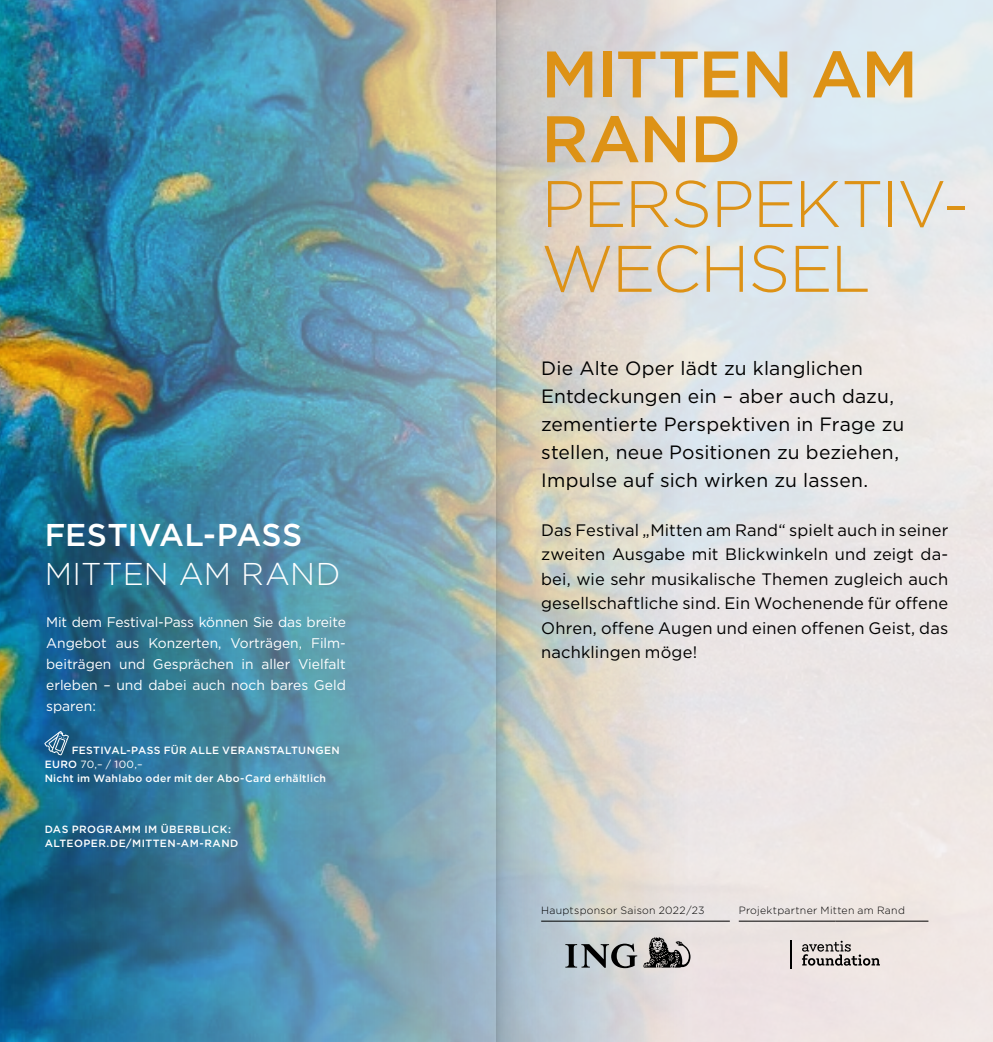
<style>
.page{position:relative;width:993px;height:1042px;background:#fff}
.page>*{position:absolute;margin:0;border:0;box-sizing:border-box;transform-origin:0 0}
.t1{font:300 65.62px/64.8px "Gotham";letter-spacing:-.03em;color:#dd9216}
.t2{font:500 65.62px/64.8px "Gotham";letter-spacing:-.015em;color:#dd9216}
.t3{font:500 31.5px "Gotham";letter-spacing:.005em;color:#fff}
.t4{font:300 31.5px "Gotham";letter-spacing:.005em;color:#fff}
.t5{font:19.25px/28px "Gotham";letter-spacing:.01em;color:#000}
.t6{font:16.62px/24.5px "Gotham";letter-spacing:.01em;color:#000;text-align:justify}
.t7{font:14px/21px "Gotham";color:#fff;text-align:justify}
.t8{font:500 10.5px/14px "Gotham";letter-spacing:.03em;color:#fff}
.t9{font:300 10.5px "Gotham";letter-spacing:.03em;color:#000}
.s1{font-weight:400}
</style>
<div class="page">
<div style="left:0;top:0;width:992px;height:1042px;background:linear-gradient(to bottom,#dfe9ee,#f1e5e2)"></div>
<img style="left:0;top:0;width:690px;height:1042px">
<hr style="left:541px;top:921px;width:96px;height:1px;background:#000">
<hr style="left:637px;top:921px;width:92px;height:1px;background:#000">
<hr style="left:738px;top:921px;width:97px;height:1px;background:#000">
<hr style="left:835px;top:921px;width:93px;height:1px;background:#000">
<svg style="left:567px;top:943px;width:70px;height:25px;background:#84898a"></svg>
<svg style="left:643px;top:937px;width:47px;height:30px"></svg>
<svg style="left:801px;top:940px;width:78px;height:25px;background:#b6afac"></svg>
<svg style="left:790px;top:940px;width:1px;height:29px"></svg>
<svg style="left:45px;top:731px;width:23px;height:24px"></svg>
<svg style="left:496px;top:0;width:71px;height:1042px;background:#c2c5be"></svg>
<h2 class="t3" style="left:45px;top:514px;width:259px">FESTIVAL-PASS</h2>
<h2 class="t4" style="left:45px;top:553px;width:297px">MITTEN AM RAND</h2>
<p class="t7" style="left:46px;top:611px;width:301px">Mit dem Festival-Pass können Sie das breite Angebot aus Konzerten, Vorträgen, Film&shy;beiträgen und Gesprächen in aller Vielfalt erleben – und dabei auch noch bares Geld sparen:</p>
<p class="t8" style="left:45px;top:743px;width:296px;text-indent:27px">FESTIVAL-PASS FÜR ALLE VERANSTALTUNGEN<br>EURO <span class="s1">70,– / 100,–<br></span>Nicht im Wahlabo oder mit der Abo-Card erhältlich</p>
<p class="t8" style="left:45px;top:822px;width:195px">DAS PROGRAMM IM ÜBERBLICK:<br>ALTEOPER.DE/MITTEN-AM-RAND</p>
<h1 class="t2" style="left:541px;top:41px;width:378px">MITTEN AM<br>RAND</h1>
<h1 class="t1" style="left:541px;top:170px;width:429px">PERSPEKTIV-<br>WECHSEL</h1>
<p class="t5" style="left:541px;top:353px;width:365px">Die Alte Oper lädt zu klanglichen Entdeckungen ein – aber auch dazu, zementierte Perspektiven in Frage zu stellen, neue Positionen zu beziehen, Impulse auf sich wirken zu lassen.</p>
<p class="t6" style="left:541px;top:517px;width:408px">Das Festival „Mitten am Rand“ spielt auch in seiner zweiten Ausgabe mit Blickwinkeln und zeigt da&shy;bei, wie sehr musikalische Themen zugleich auch gesellschaftliche sind. Ein Wochenende für offene Ohren, offene Augen und einen offenen Geist, das nachklingen möge!</p>
<p class="t9" style="left:541px;top:903px;width:165px">Hauptsponsor Saison 2022/23</p>
<p class="t9" style="left:738px;top:903px;width:168px">Projektpartner Mitten am Rand</p>
</div>
